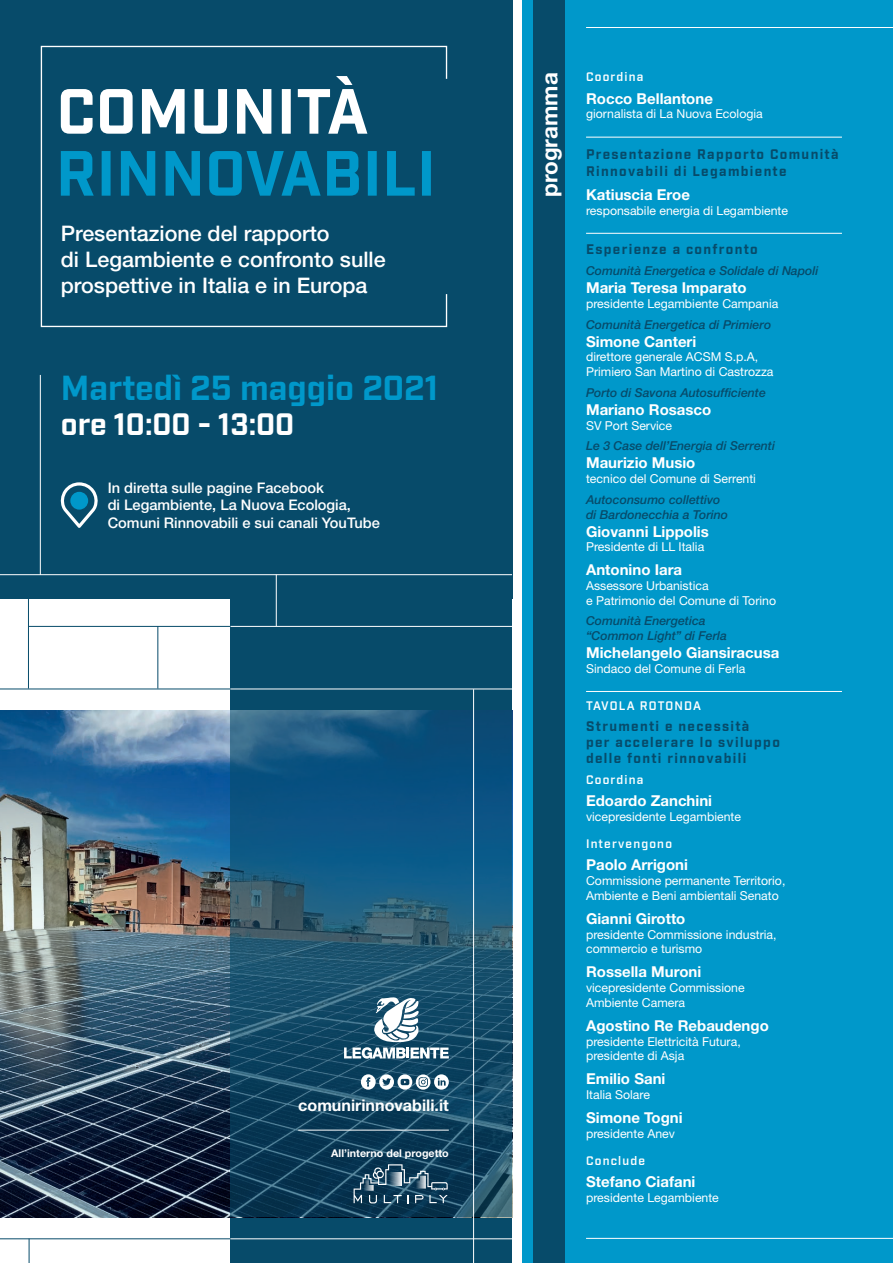
<style>
.page{position:relative;width:893px;height:1263px;background:#fff}
.page>*{position:absolute;margin:0;border:0;box-sizing:border-box;transform-origin:0 0}
.t1{font:700 33.75px "Industry";color:#0098ca}
.t2{font:700 30.15px "Industry";color:#fff}
.t3{font:700 22.5px "Helvetica Neue LT Std";color:#fff}
.t4{font:500 21.45px/25.8px "Helvetica Neue LT Std";color:#fff}
.t5{font:700 16.05px "Helvetica Neue LT Std";color:#fff}
.relatore{font:700 15px "Helvetica Neue LT Std";color:#fff}
.t6{font:500 14.55px "Helvetica Neue LT Std";color:#fff}
.titolo{font:700 13.5px/16.2px "Industry";letter-spacing:.1em;color:#074b6a}
.carica{font:12.3px/14.7px "Helvetica Neue LT Std";color:#fff}
.intervento{font:italic 500 12.3px/14.7px "Helvetica Neue LT Std";color:#074b6a}
.carica_3{font:12.3px "Helvetica Neue LT Std";color:#fff}
.carica2{font:12.3px "Helvetica Neue LT Std";color:#fff}
.introduce{font:600 12px "Industry";letter-spacing:.1em;color:#fff}
.t7{font:700 10.8px "Helvetica Neue LT Std";color:#fff}
</style>
<div class="page">
<div style="left:523px;top:0;width:370px;height:1263px;background:#0098ca"></div>
<div style="left:230px;top:599px;width:282px;height:664px;background:#074b6a"></div>
<div style="left:0;top:0;width:512px;height:599px;background:#074b6a"></div>
<img style="left:0;top:710px;width:230px;height:507px">
<svg style="left:230px;top:710px;width:282px;height:507px"></svg>
<svg style="left:40px;top:45px;width:408px;height:283px"></svg>
<hr style="left:586px;top:137px;width:256px;height:1px;background:#fff">
<hr style="left:586px;top:233px;width:256px;height:1px;background:#fff">
<hr style="left:586px;top:691px;width:256px;height:1px;background:#fff">
<div style="left:534px;top:0;width:31px;height:1263px;background:#074b6a"></div>
<svg style="left:61px;top:151px;width:370px;height:45px"></svg>
<svg style="left:61px;top:76px;width:306px;height:58px"></svg>
<svg style="left:60px;top:482px;width:38px;height:46px"></svg>
<div style="left:70px;top:492px;width:18px;height:18px;background:#0098ca;border-radius:50%"></div>
<hr style="left:0;top:574px;width:512px;height:1px;background:#fff">
<hr style="left:40px;top:375px;width:1px;height:200px;background:#fff">
<hr style="left:276px;top:574px;width:1px;height:52px;background:#fff">
<hr style="left:473px;top:689px;width:1px;height:574px;background:#fff">
<hr style="left:0;top:1238px;width:230px;height:1px;background:#074b6a">
<hr style="left:230px;top:1238px;width:282px;height:1px;background:#fff">
<hr style="left:0;top:689px;width:230px;height:1px;background:#074b6a">
<hr style="left:230px;top:689px;width:282px;height:1px;background:#fff">
<svg style="left:29px;top:1238px;width:1px;height:25px"></svg>
<hr style="left:158px;top:626px;width:1px;height:62px;background:#074b6a">
<svg style="left:344px;top:997px;width:105px;height:62px"></svg>
<svg style="left:361px;top:1074px;width:88px;height:16px"></svg>
<svg style="left:354px;top:1164px;width:95px;height:39px;background:#375c73"></svg>
<hr style="left:298px;top:1130px;width:151px;height:1px;background:#fff">
<hr style="left:230px;top:626px;width:282px;height:1px;background:#fff">
<hr style="left:28px;top:626px;width:202px;height:1px;background:#074b6a">
<hr style="left:28px;top:599px;width:1px;height:89px;background:#074b6a">
<hr style="left:586px;top:1238px;width:307px;height:1px;background:#fff">
<hr style="left:586px;top:27px;width:307px;height:1px;background:#fff">
<p class="t4" style="left:61px;top:220px;width:326px">Presentazione del rapporto<br>di Legambiente e confronto sulle prospettive in Italia e in Europa</p>
<p class="t1" style="left:61px;top:368px;width:379px">Martedì 25 maggio 2021</p>
<p class="t2" style="left:61px;top:406px;width:235px">ore 10:00 - 13:00</p>
<p class="t6" style="left:108px;top:479px;width:218px">In diretta sulle pagine Facebook</p>
<p class="t6" style="left:108px;top:496px;width:245px">di Legambiente, La Nuova Ecologia,</p>
<p class="t6" style="left:108px;top:514px;width:274px">Comuni Rinnovabili e sui canali YouTube</p>
<p class="t5" style="left:298px;top:1096px;width:152px">comunirinnovabili.it</p>
<p class="t7" style="left:331px;top:1146px;width:119px">All’interno del progetto</p>
<p class="t3" style="left:536px;top:197px;width:126px;rotate:-90deg">programma</p>
<p class="introduce" style="left:586px;top:70px;width:59px">Coordina</p>
<p class="relatore" style="left:586px;top:89px;width:128px">Rocco Bellantone</p>
<p class="carica_3" style="left:586px;top:107px;width:178px">giornalista di La Nuova Ecologia</p>
<p class="titolo" style="left:586px;top:147px;width:254px">Presentazione Rapporto Comunità<br>Rinnovabili di Legambiente</p>
<p class="relatore" style="left:586px;top:185px;width:105px">Katiuscia Eroe</p>
<p class="carica_3" style="left:586px;top:203px;width:203px">responsabile energia di Legambiente</p>
<p class="titolo" style="left:586px;top:242px;width:173px">Esperienze a confronto</p>
<p class="intervento" style="left:586px;top:263px;width:234px">Comunità Energetica e Solidale di Napoli</p>
<p class="relatore" style="left:586px;top:278px;width:162px">Maria Teresa Imparato</p>
<p class="carica" style="left:586px;top:296px;width:194px">presidente Legambiente Campania</p>
<p class="intervento" style="left:586px;top:317px;width:187px">Comunità Energetica di Primiero</p>
<p class="relatore" style="left:586px;top:332px;width:112px">Simone Canteri</p>
<p class="carica" style="left:586px;top:349px;width:189px">direttore generale ACSM S.p.A,<br>Primiero San Martino di Castrozza</p>
<p class="intervento" style="left:586px;top:385px;width:181px">Porto di Savona Autosufficiente</p>
<p class="relatore" style="left:586px;top:400px;width:127px">Mariano Rosasco</p>
<p class="carica" style="left:586px;top:418px;width:88px">SV Port Service</p>
<p class="intervento" style="left:586px;top:438px;width:190px">Le 3 Case dell’Energia di Serrenti</p>
<p class="relatore" style="left:586px;top:454px;width:111px">Maurizio Musio</p>
<p class="carica" style="left:586px;top:471px;width:171px">tecnico del Comune di Serrenti</p>
<p class="intervento" style="left:586px;top:492px;width:144px">Autoconsumo collettivo di Bardonecchia a Torino</p>
<p class="relatore" style="left:586px;top:522px;width:124px">Giovanni Lippolis</p>
<p class="carica" style="left:586px;top:539px;width:120px">Presidente di LL Italia</p>
<p class="relatore" style="left:586px;top:561px;width:98px">Antonino Iara</p>
<p class="carica" style="left:586px;top:578px;width:192px">Assessore Urbanistica<br>e Patrimonio del Comune di Torino</p>
<p class="intervento" style="left:586px;top:614px;width:143px">Comunità Energetica “Common Light” di Ferla</p>
<p class="relatore" style="left:586px;top:644px;width:195px">Michelangelo Giansiracusa</p>
<p class="carica_3" style="left:586px;top:661px;width:161px">Sindaco del Comune di Ferla</p>
<p class="introduce" style="left:586px;top:699px;width:117px">TAVOLA ROTONDA</p>
<p class="titolo" style="left:586px;top:718px;width:195px">Strumenti e necessità<br>per accelerare lo sviluppo delle fonti rinnovabili</p>
<p class="introduce" style="left:586px;top:772px;width:59px">Coordina</p>
<p class="relatore" style="left:586px;top:791px;width:128px">Edoardo Zanchini</p>
<p class="carica2" style="left:586px;top:809px;width:156px">vicepresidente Legambiente</p>
<p class="introduce" style="left:586px;top:836px;width:87px">Intervengono</p>
<p class="relatore" style="left:586px;top:856px;width:103px">Paolo Arrigoni</p>
<p class="carica" style="left:586px;top:873px;width:201px">Commissione permanente Territorio,<br>Ambiente e Beni ambientali Senato</p>
<p class="relatore" style="left:586px;top:909px;width:101px">Gianni Girotto</p>
<p class="carica" style="left:586px;top:927px;width:192px">presidente Commissione industria, commercio e turismo</p>
<p class="relatore" style="left:586px;top:963px;width:117px">Rossella Muroni</p>
<p class="carica" style="left:586px;top:980px;width:160px">vicepresidente Commissione<br>Ambiente Camera</p>
<p class="relatore" style="left:586px;top:1016px;width:184px">Agostino Re Rebaudengo</p>
<p class="carica" style="left:586px;top:1034px;width:156px">presidente Elettricità Futura, presidente di Asja</p>
<p class="relatore" style="left:586px;top:1070px;width:81px">Emilio Sani</p>
<p class="carica" style="left:586px;top:1087px;width:65px">Italia Solare</p>
<p class="relatore" style="left:586px;top:1108px;width:98px">Simone Togni</p>
<p class="carica2" style="left:586px;top:1126px;width:90px">presidente Anev</p>
<p class="introduce" style="left:586px;top:1153px;width:61px">Conclude</p>
<p class="relatore" style="left:586px;top:1172px;width:111px">Stefano Ciafani</p>
<p class="carica" style="left:586px;top:1190px;width:134px">presidente Legambiente</p>
</div>
